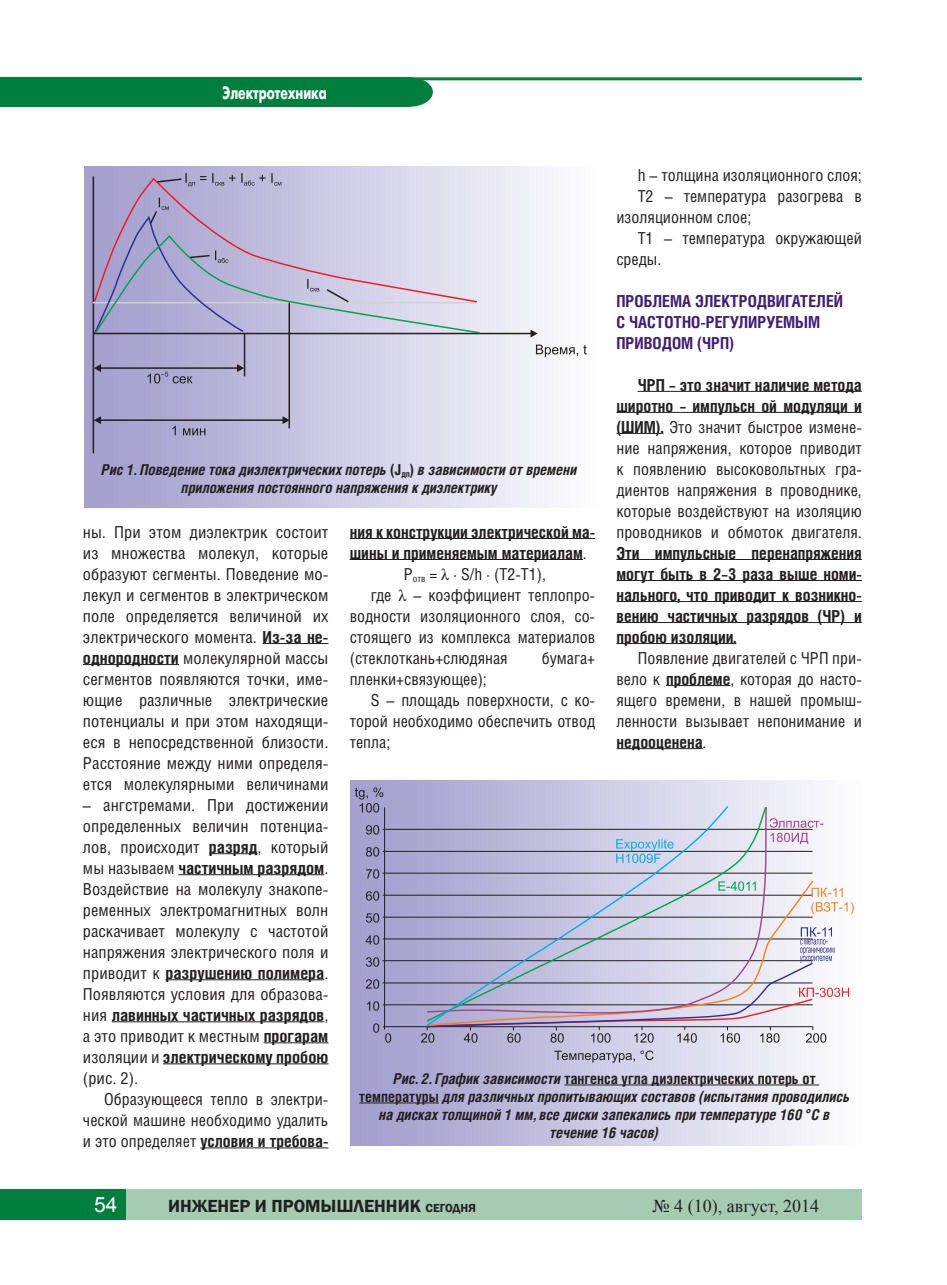
<style>
.page{position:relative;width:947px;height:1285px;background:#fff}
.page>*{position:absolute;margin:0;border:0;box-sizing:border-box;transform-origin:0 0}
.t1{font:21px "Arial";color:#fff}
.t2{font:600 18px "Franklin Gothic";color:#231f20}
.t3{font:18px "Times New Roman";color:#231f20}
.t4{font:700 18px "Futuris C";color:#fff;scale:.7 1}
.t5{font:16.5px/21px "Helios Cond";color:#231f20;text-align:justify}
.t6{font:700 16.5px/21px "Helios Cond";color:#231f20;text-align:justify}
.t7{font:700 16.5px/21px "Helios Cond";color:#401d75}
.t8{font:italic 700 15px/18px "Helios Cond";color:#231f20;text-align:center}
.s1{font-weight:700}
.s2{font-style:normal}
.s3{font-weight:400}
.s4{font-family:"Times New Roman"}
.s5{font-size:12px}
</style>
<div class="page">
<div style="left:125px;top:1188px;width:736px;height:31px;background:#a5cbb2"></div>
<div style="left:0;top:1188px;width:125px;height:31px;background:#007e3d"></div>
<div style="left:0;top:77px;width:410px;height:30px;background:#007e3d"></div>
<div style="left:386px;top:77px;width:46px;height:30px;background:#007e3d;border-radius:50%"></div>
<hr style="left:410px;top:77px;width:451px;height:3px;background:#007e3d">
<hr style="left:262px;top:643px;width:66px;height:1px;background:#231f20">
<hr style="left:83px;top:664px;width:96px;height:1px;background:#231f20">
<hr style="left:209px;top:853px;width:48px;height:1px;background:#231f20">
<hr style="left:178px;top:874px;width:146px;height:1px;background:#231f20">
<hr style="left:165px;top:979px;width:159px;height:1px;background:#231f20">
<hr style="left:112px;top:1021px;width:212px;height:1px;background:#231f20">
<hr style="left:263px;top:1042px;width:65px;height:1px;background:#231f20">
<hr style="left:163px;top:1063px;width:165px;height:1px;background:#231f20">
<hr style="left:200px;top:1147px;width:128px;height:1px;background:#231f20">
<hr style="left:349px;top:538px;width:246px;height:1px;background:#231f20">
<hr style="left:349px;top:559px;width:233px;height:1px;background:#231f20">
<hr style="left:637px;top:391px;width:224px;height:1px;background:#231f20">
<hr style="left:616px;top:412px;width:245px;height:1px;background:#231f20">
<hr style="left:616px;top:433px;width:47px;height:1px;background:#231f20">
<hr style="left:616px;top:559px;width:245px;height:1px;background:#231f20">
<hr style="left:616px;top:580px;width:245px;height:1px;background:#231f20">
<hr style="left:616px;top:601px;width:245px;height:1px;background:#231f20">
<hr style="left:616px;top:622px;width:245px;height:1px;background:#231f20">
<hr style="left:616px;top:643px;width:120px;height:1px;background:#231f20">
<hr style="left:665px;top:685px;width:65px;height:1px;background:#231f20">
<hr style="left:616px;top:748px;width:86px;height:1px;background:#231f20">
<div style="left:85px;top:166px;width:510px;height:341px;background:linear-gradient(to right,#9f9aca,#fcfdfe)"></div>
<hr style="left:93px;top:176px;width:1px;height:277px;background:#231f20">
<hr style="left:93px;top:333px;width:438px;height:1px;background:#231f20">
<svg style="left:530px;top:329px;width:7px;height:8px"></svg>
<hr style="left:244px;top:333px;width:1px;height:43px;background:#231f20">
<hr style="left:100px;top:367px;width:137px;height:2px;background:#231f20">
<svg style="left:94px;top:364px;width:7px;height:8px"></svg>
<svg style="left:237px;top:364px;width:7px;height:8px"></svg>
<hr style="left:288px;top:302px;width:2px;height:126px;background:#231f20">
<hr style="left:100px;top:419px;width:183px;height:2px;background:#231f20">
<svg style="left:94px;top:416px;width:7px;height:8px"></svg>
<svg style="left:282px;top:416px;width:7px;height:8px"></svg>
<svg style="left:147px;top:372px;width:45px;height:11px"></svg>
<svg style="left:172px;top:425px;width:33px;height:10px"></svg>
<svg style="left:535px;top:344px;width:51px;height:13px"></svg>
<svg style="left:93px;top:173px;width:388px;height:161px;background:#bfbbd7"></svg>
<div style="left:350px;top:780px;width:510px;height:365px;background:linear-gradient(to right,#9f9acb,#fcfdfe)"></div>
<hr style="left:564px;top:1084px;width:254px;height:1px;background:#231f20">
<hr style="left:359px;top:1102px;width:80px;height:1px;background:#231f20">
<svg style="left:554px;top:1050px;width:99px;height:12px"></svg>
<svg style="left:355px;top:787px;width:498px;height:255px;background:#c3c0d8"></svg>
<p class="t4" style="left:222px;top:86px;width:150px">Электротехника</p>
<p class="t5" style="left:637px;top:166px;width:225px">h – толщина изоляционного слоя;</p>
<p class="t5" style="left:637px;top:187px;width:225px">Т2 – температура разогрева в</p>
<p class="t5" style="left:616px;top:208px;width:136px">изоляционном слое;</p>
<p class="t5" style="left:637px;top:229px;width:225px">Т1 – температура окружающей</p>
<p class="t5" style="left:616px;top:250px;width:46px">среды.</p>
<p class="t7" style="left:616px;top:292px;width:228px">ПРОБЛЕМА ЭЛЕКТРОДВИГАТЕЛЕЙ<br>С ЧАСТОТНО-РЕГУЛИРУЕМЫМ<br>ПРИВОДОМ (ЧРП)</p>
<p class="t5" style="left:616px;top:376px;width:247px;text-indent:21px"><span class="s1">ЧРП – это значит наличие метода широтно – импульсн ой модуляци и (ШИМ).</span> Это значит быстрое измене&shy;ние напряжения, которое приводит к появлению высоковольтных гра&shy;диентов напряжения в проводнике, которые воздействуют на изоляцию проводников и обмоток двигателя.</p>
<p class="t6" style="left:616px;top:544px;width:247px">Эти импульсные перенапряжения могут быть в 2–3 раза выше номи&shy;нального, что приводит к возникно&shy;вению частичных разрядов (ЧР) и пробою изоляции.</p>
<p class="t5" style="left:616px;top:649px;width:247px;text-indent:21px">Появление двигателей с ЧРП при&shy;вело к <span class="s1">проблеме</span>, которая до насто&shy;ящего времени, в нашей промыш&shy;ленности вызывает непонимание и <span class="s1">недооценена</span>.</p>
<p class="t8" style="left:101px;top:461px;width:477px">Рис 1. Поведение тока диэлектрических потерь <span class="s2">(J</span><sub>дп</sub><span class="s2">)</span> в зависимости от времени приложения постоянного напряжения к диэлектрику</p>
<p class="t6" style="left:349px;top:523px;width:247px">ния к конструкции электрической ма-</p>
<p class="t6" style="left:349px;top:544px;width:238px">шины и применяемым материалам<span class="s3">.</span></p>
<p class="t5" style="left:403px;top:565px;width:144px">Р<sub>отв</sub> = <span class="s4">λ</span> · S/h · (T2-T1),</p>
<p class="t5" style="left:371px;top:586px;width:225px">где <span class="s4">λ</span> – коэффициент теплопро-</p>
<p class="t5" style="left:349px;top:607px;width:247px">водности изоляционного слоя, со-</p>
<p class="t5" style="left:349px;top:628px;width:247px">стоящего из комплекса материалов</p>
<p class="t5" style="left:349px;top:649px;width:159px">(стеклоткань+слюдяная</p>
<p class="t5" style="left:541px;top:649px;width:55px">бумага+</p>
<p class="t5" style="left:349px;top:670px;width:139px">пленки+связующее);</p>
<p class="t5" style="left:371px;top:691px;width:225px">S – площадь поверхности, с ко-</p>
<p class="t5" style="left:349px;top:712px;width:247px">торой необходимо обеспечить отвод</p>
<p class="t5" style="left:349px;top:733px;width:42px">тепла;</p>
<p class="t5" style="left:83px;top:523px;width:247px">ны. При этом диэлектрик состоит из множества молекул, которые образуют сегменты. Поведение мо&shy;лекул и сегментов в электрическом поле определяется величиной их электрического момента. <span class="s1">Из-за не&shy;однородности</span> молекулярной массы сегментов появляются точки, име&shy;ющие различные электрические потенциалы и при этом находящи&shy;еся в непосредственной близости.<br>Расстояние между ними определя&shy;ется молекулярными величинами</p>
<p class="t5" style="left:83px;top:796px;width:247px">– ангстремами. При достижении определенных величин потенциа&shy;лов, происходит <span class="s1">разряд</span>, который мы называем <span class="s1">частичным разрядом</span>.<br>Воздействие на молекулу знакопе&shy;ременных электромагнитных волн раскачивает молекулу с частотой напряжения электрического поля и приводит к <span class="s1">разрушению полимера</span>.<br>Появляются условия для образова&shy;ния <span class="s1">лавинных частичных разрядов</span>, а это приводит к местным <span class="s1">прогарам </span>изоляции и <span class="s1">электрическому пробою </span>(рис. 2).</p>
<p class="t5" style="left:83px;top:1090px;width:247px;text-indent:21px">Образующееся тепло в электри&shy;ческой машине необходимо удалить и это определяет <span class="s1">условия и требова-</span></p>
<p class="t8" style="left:359px;top:1071px;width:492px">Рис. 2. График зависимости <span class="s2">тангенса угла диэлектрических потерь от температуры</span> для различных пропитывающих составов (испытания проводились на дисках толщиной 1 мм, все диски запекались при температуре 160 °С в течение 16 часов)</p>
<p class="t1" style="left:94px;top:1192px;width:25px">54</p>
<p class="t2" style="left:168px;top:1195px;width:309px">ИНЖЕНЕР И ПРОМЫШЛЕННИК <span class="s5">СЕГОДНЯ</span></p>
<p class="t3" style="left:652px;top:1195px;width:168px">№ 4 (10), август, 2014</p>
</div>
